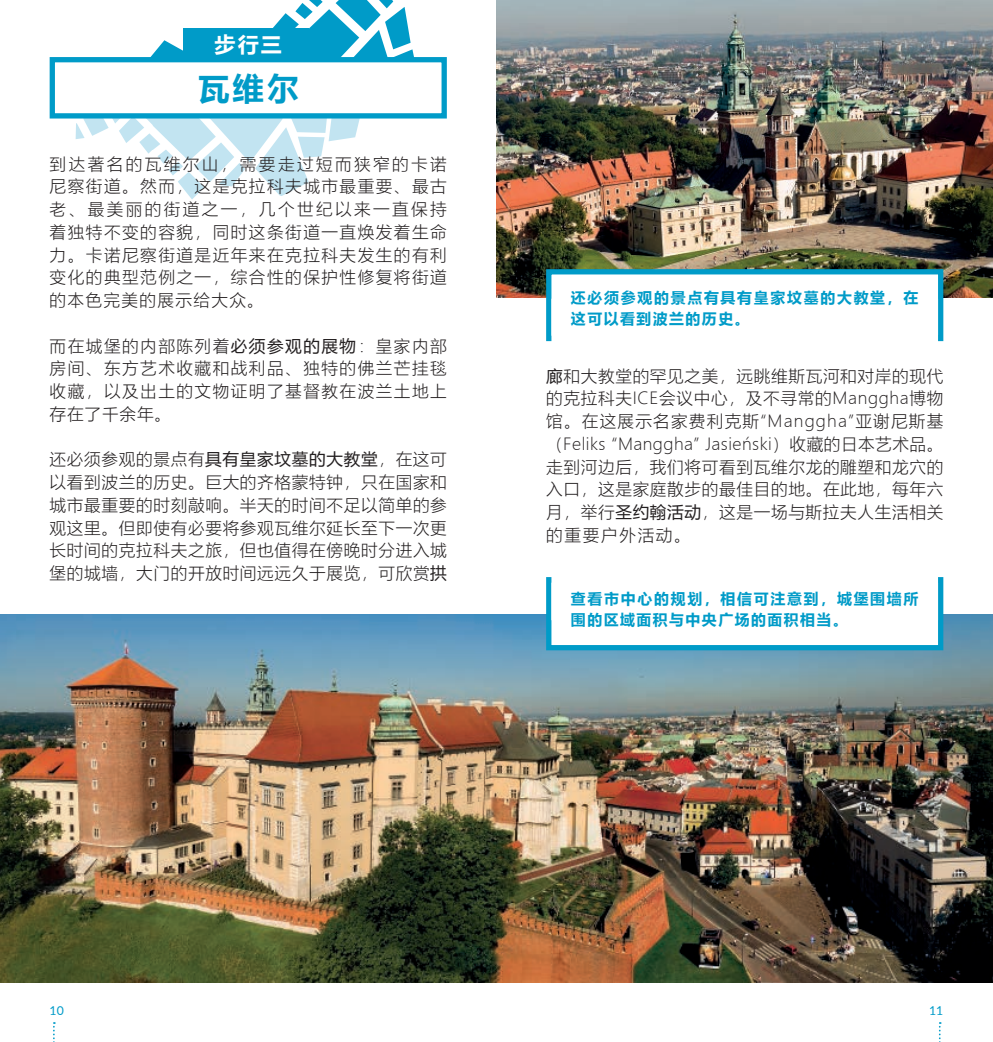
<style>
.page{position:relative;width:993px;height:1042px;background:#fff}
.page>*{position:absolute;margin:0;border:0;box-sizing:border-box;transform-origin:0 0}
.t1{font:700 31.5px "Microsoft Ya Hei";color:#009bc8}
.t2{font:700 21px "Microsoft Ya Hei";color:#fff}
.t3{font:300 16.62px/22.8px "Microsoft Ya Hei";letter-spacing:.08em;color:#231f20;text-align:justify}
.t4{font:700 14.88px/21px "Microsoft Ya Hei";letter-spacing:.115em;color:#009bc8}
.t5{font:12.25px "Lato";color:#009bc8}
.s1{font-weight:400}
</style>
<div class="page">
<img style="left:496px;top:0;width:496px;height:298px">
<img style="left:0;top:614px;width:992px;height:368px">
<svg style="left:49px;top:0;width:398px;height:199px"></svg>
<svg style="left:543px;top:577px;width:402px;height:76px"></svg>
<svg style="left:543px;top:266px;width:402px;height:76px"></svg>
<div style="left:184px;top:29px;width:125px;height:33px;background:#009bc8"></div>
<svg style="left:53px;top:1022px;width:2px;height:20px"></svg>
<svg style="left:938px;top:1022px;width:2px;height:20px"></svg>
<p class="t2" style="left:214px;top:30px;width:69px">步行三</p>
<h1 class="t1" style="left:198px;top:66px;width:102px">瓦维尔</h1>
<p class="t3" style="left:50px;top:152px;width:398px">到达著名的瓦维尔山，需要走过短而狭窄的卡诺尼察街道。然而，这是克拉科夫城市最重要、最古老、最美丽的街道之一，几个世纪以来一直保持着独特不变的容貌，同时这条街道一直焕发着生命力。卡诺尼察街道是近年来在克拉科夫发生的有利变化的典型范例之一，综合性的保护性修复将街道的本色完美的展示给大众。</p>
<p class="t3" style="left:50px;top:334px;width:398px">而在城堡的内部陈列着<span class="s1">必须参观的展物</span>：皇家内部房间、东方艺术收藏和战利品、独特的佛兰芒挂毯收藏，以及出土的文物证明了基督教在波兰土地上存在了千余年。</p>
<p class="t3" style="left:50px;top:448px;width:398px">还必须参观的景点有<span class="s1">具有皇家坟墓的大教堂</span>，在这可以看到波兰的历史。巨大的齐格蒙特钟，只在国家和城市最重要的时刻敲响。半天的时间不足以简单的参观这里。但即使有必要将参观瓦维尔延长至下一次更长时间的克拉科夫之旅，但也值得在傍晚时分进入城堡的城墙，大门的开放时间远远久于展览，可欣赏<span class="s1">拱</span></p>
<p class="t4" style="left:570px;top:287px;width:349px">还必须参观的景点有具有皇家坟墓的大教堂，在这可以看到波兰的历史。</p>
<p class="t3" style="left:546px;top:364px;width:398px"><span class="s1">廊</span>和大教堂的罕见之美，远眺维斯瓦河和对岸的现代的克拉科夫ICE会议中心，及不寻常的Manggha博物馆。在这展示名家费利克斯“Manggha”亚谢尼斯基（Feliks “Manggha” Jasieński）收藏的日本艺术品。走到河边后，我们将可看到瓦维尔龙的雕塑和龙穴的入口，这是家庭散步的最佳目的地。在此地，每年六月，举行<span class="s1">圣约翰活动</span>，这是一场与斯拉夫人生活相关的重要户外活动。</p>
<p class="t4" style="left:570px;top:587px;width:349px">查看市中心的规划，相信可注意到，城堡围墙所围的区域面积与中央广场的面积相当。</p>
<p class="t5" style="left:50px;top:1001px;width:16px">10</p>
<p class="t5" style="left:928px;top:1001px;width:16px">11</p>
</div>
